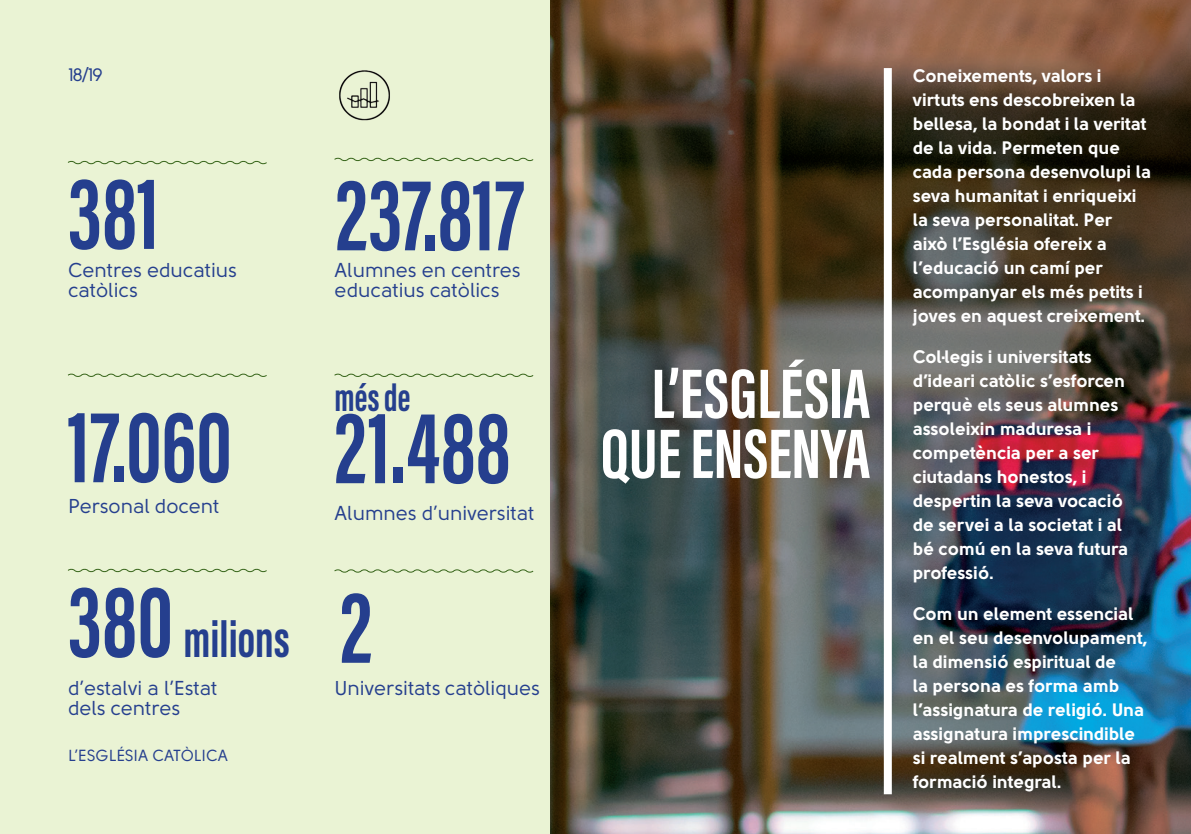
<style>
.page{position:relative;width:1191px;height:834px;background:#fff}
.page>*{position:absolute;margin:0;border:0;box-sizing:border-box;transform-origin:0 0}
.t1{font:105.6px "Acumin Variable Concept";letter-spacing:-.165em;color:#253f8e;scale:.91 1}
.t2{font:72px/60px "Acumin Variable Concept";letter-spacing:-.255em;color:#fff;text-align:right}
.t3{font:52.8px "Acumin Variable Concept";letter-spacing:-.09em;color:#253f8e;scale:.91 1}
.t4{font:39.6px "Acumin Variable Concept";color:#253f8e;scale:.91 1}
.t5{font:20px/20px "Solomon Sans Normal";color:#253f8e}
.t6{font:18px/24px "Solomon Sans Bold";color:#fff}
.t7{font:18px "Solomon Sans Normal";color:#253f8e}
.t8{font:16px "Solomon Sans Normal";color:#253f8e}
.s1{font-size:105.6px}
</style>
<div class="page">
<div style="left:0;top:0;width:573px;height:833px;background:#eaf3d4"></div>
<img style="left:550px;top:0;width:641px;height:833px">
<div style="left:883px;top:68px;width:8px;height:726px;background:#fff"></div>
<svg style="left:67px;top:160px;width:200px;height:5px"></svg>
<svg style="left:68px;top:373px;width:199px;height:4px"></svg>
<svg style="left:67px;top:568px;width:200px;height:5px"></svg>
<svg style="left:334px;top:373px;width:200px;height:4px"></svg>
<svg style="left:334px;top:157px;width:200px;height:5px"></svg>
<svg style="left:334px;top:569px;width:200px;height:4px"></svg>
<img style="left:339px;top:70px;width:51px;height:51px">
<p class="t7" style="left:68px;top:65px;width:36px">18/19</p>
<p class="t7" style="left:84px;top:65px;width:26px">/19</p>
<h1 class="t1" style="left:68px;top:139px;width:114px">381</h1>
<p class="t5" style="left:68px;top:260px;width:170px">Centres educatius catòlics</p>
<h1 class="t1" style="left:68px;top:373px;width:199px">17.060</h1>
<h1 class="t1" style="left:336px;top:141px;width:226px">237.817</h1>
<p class="t5" style="left:334px;top:260px;width:187px">Alumnes en centres educatius catòlics</p>
<h3 class="t4" style="left:334px;top:370px;width:91px">més de</h3>
<h1 class="t1" style="left:334px;top:374px;width:212px">21.488</h1>
<p class="t5" style="left:68px;top:495px;width:153px">Personal docent</p>
<p class="t5" style="left:334px;top:503px;width:201px">Alumnes d’universitat</p>
<h3 class="t3" style="left:68px;top:602px;width:354px"><span class="s1">380</span>milions <span class="s1">2</span></h3>
<p class="t5" style="left:68px;top:678px;width:151px">d’estalvi a l’Estat dels centres</p>
<p class="t5" style="left:334px;top:678px;width:207px">Universitats catòliques</p>
<p class="t8" style="left:68px;top:746px;width:161px">L’ESGLÉSIA CATÒLICA</p>
<h2 class="t2" style="left:601px;top:360px;width:290px">L’ESGLÉSIA<br>QUEENSENYA</h2>
<p class="t6" style="left:913px;top:63px;width:240px">Coneixements, valors i virtuts ens descobreixen la bellesa, la bondat i la veritat de la vida. Permeten que cada persona desenvolupi la seva humanitat i enriqueixi la seva personalitat. Per això l’Església ofereix a l’educació un camí per acompanyar els més petits i joves en aquest creixement.</p>
<p class="t6" style="left:913px;top:344px;width:217px">Col·legis i universitats d’ideari catòlic s’esforcen perquè els seus alumnes assoleixin maduresa i competència per a ser ciutadans honestos, i despertin la seva vocació de servei a la societat i al bé comú en la seva futura professió.</p>
<p class="t6" style="left:913px;top:601px;width:236px">Com un element essencial en el seu desenvolupament, la dimensió espiritual de<br>la persona es forma amb l’assignatura de religió. Una assignatura imprescindible si realment s’aposta per la formació integral.</p>
</div>
